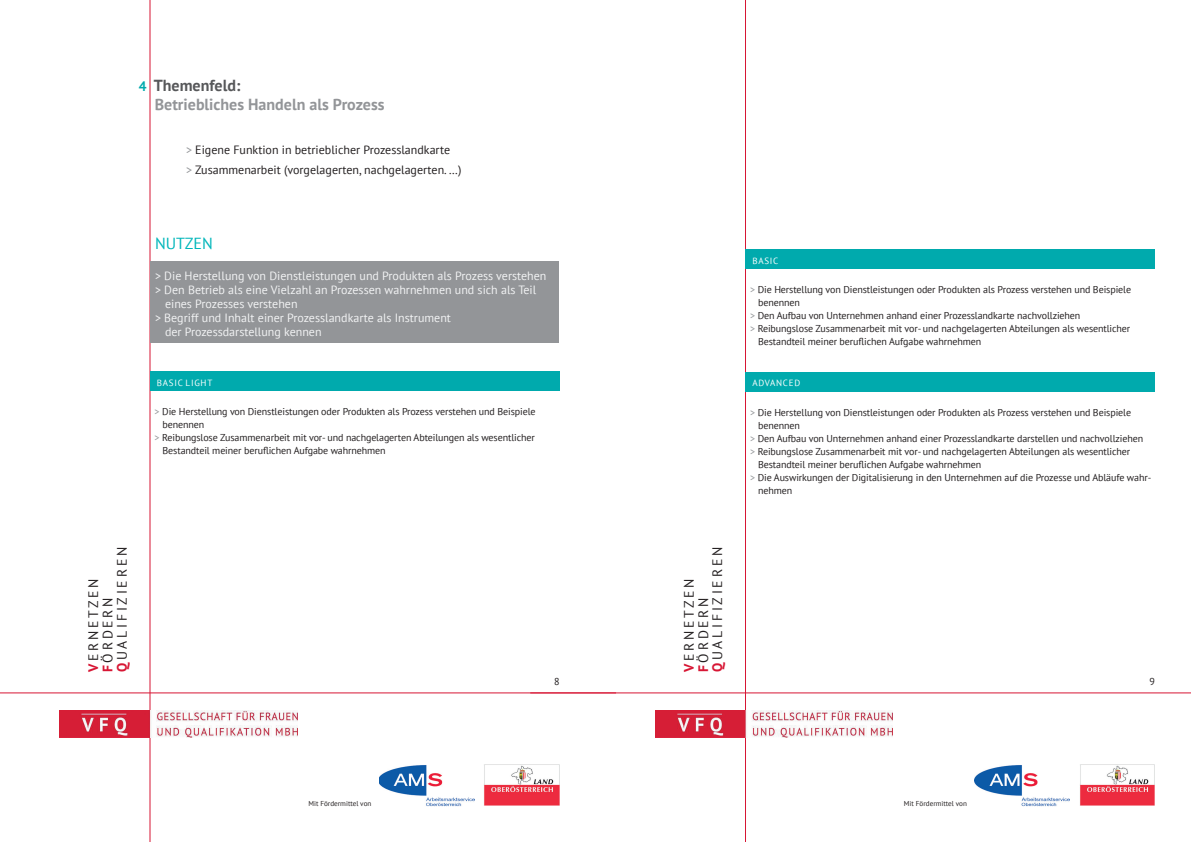
<style>
.page{position:relative;width:1191px;height:842px;background:#fff}
.page>*{position:absolute;margin:0;border:0;box-sizing:border-box;transform-origin:0 0}
.t1{font:700 16px/19px "PT Sans";color:#939598}
.t2{font:16px "PT Sans";color:#00b6ba}
.t3{font:13.8px/14.3px "PT Sans";letter-spacing:.2em;color:#231f20}
.t4{font:12px "PT Sans";color:#f2f3f4}
.t5{font:12px/20px "PT Sans";color:#231f20}
.t6{font:10px "PT Sans";letter-spacing:-.01em;color:#231f20}
.t7{font:9px "PT Sans";letter-spacing:.08em;color:#fff}
.t8{font:7.2px "PT Sans";color:#231f20}
.s1{font-size:13.8px;color:#00aaad}
.s2{color:#57585a}
.s3{color:#939598}
.s4{font-weight:700;color:#d71634}
</style>
<div class="page">
<hr style="left:0;top:692px;width:616px;height:1px;background:#d71634">
<hr style="left:530px;top:692px;width:661px;height:1px;background:#d71634">
<hr style="left:149px;top:0;width:1px;height:842px;background:#d71634">
<hr style="left:745px;top:0;width:1px;height:842px;background:#d71634">
<img style="left:60px;top:710px;width:237px;height:28px">
<img style="left:655px;top:710px;width:238px;height:28px">
<img style="left:484px;top:764px;width:75px;height:42px">
<img style="left:1080px;top:764px;width:75px;height:42px">
<img style="left:379px;top:765px;width:95px;height:41px">
<img style="left:974px;top:765px;width:95px;height:41px">
<div style="left:746px;top:249px;width:409px;height:20px;background:#00aaad"></div>
<div style="left:746px;top:372px;width:409px;height:20px;background:#00aaad"></div>
<div style="left:150px;top:371px;width:409px;height:20px;background:#00aaad"></div>
<div style="left:150px;top:262px;width:409px;height:81px;background:#939598"></div>
<h1 class="t1" style="left:155px;top:76px;width:231px;text-indent:-16px"><span class="s1">4</span> <span class="s2">Themenfeld:<br></span>Betriebliches Handeln als Prozess</h1>
<p class="t5" style="left:186px;top:140px;width:277px"><span class="s3">&gt;</span> Eigene Funktion in betrieblicher Prozesslandkarte<br><span class="s3">&gt;</span> Zusammenarbeit (vorgelagerten, nachgelagerten. …)</p>
<h1 class="t2" style="left:155px;top:233px;width:59px">NUTZEN</h1>
<p class="t4" style="left:155px;top:268px;width:393px">&gt; Die Herstellung von Dienstleistungen und Produkten als Prozess verstehen</p>
<p class="t4" style="left:155px;top:282px;width:383px">&gt; Den Betrieb als eine Vielzahl an Prozessen wahrnehmen und sich als Teil</p>
<p class="t4" style="left:165px;top:296px;width:134px">eines Prozesses verstehen</p>
<p class="t4" style="left:155px;top:310px;width:297px">&gt; Begriff und Inhalt einer Prozesslandkarte als Instrument</p>
<p class="t4" style="left:165px;top:324px;width:158px">der Prozessdarstellung kennen</p>
<p class="t7" style="left:157px;top:377px;width:57px">BASIC LIGHT</p>
<p class="t6" style="left:154px;top:405px;width:383px"><span class="s3">&gt;</span> Die Herstellung von Dienstleistungen oder Produkten als Prozess verstehen und Beispiele</p>
<p class="t6" style="left:162px;top:418px;width:43px">benennen</p>
<p class="t6" style="left:154px;top:431px;width:382px"><span class="s3">&gt;</span> Reibungslose Zusammenarbeit mit vor- und nachgelagerten Abteilungen als wesentlicher</p>
<p class="t6" style="left:162px;top:444px;width:225px">Bestandteil meiner beruflichen Aufgabe wahrnehmen</p>
<p class="t7" style="left:752px;top:255px;width:27px">BASIC</p>
<p class="t6" style="left:750px;top:283px;width:382px"><span class="s3">&gt;</span> Die Herstellung von Dienstleistungen oder Produkten als Prozess verstehen und Beispiele</p>
<p class="t6" style="left:758px;top:296px;width:43px">benennen</p>
<p class="t6" style="left:750px;top:309px;width:332px"><span class="s3">&gt;</span> Den Aufbau von Unternehmen anhand einer Prozesslandkarte nachvollziehen</p>
<p class="t6" style="left:750px;top:322px;width:382px"><span class="s3">&gt;</span> Reibungslose Zusammenarbeit mit vor- und nachgelagerten Abteilungen als wesentlicher</p>
<p class="t6" style="left:758px;top:335px;width:225px">Bestandteil meiner beruflichen Aufgabe wahrnehmen</p>
<p class="t7" style="left:752px;top:377px;width:49px">ADVANCED</p>
<p class="t6" style="left:750px;top:406px;width:382px"><span class="s3">&gt;</span> Die Herstellung von Dienstleistungen oder Produkten als Prozess verstehen und Beispiele</p>
<p class="t6" style="left:758px;top:419px;width:43px">benennen</p>
<p class="t6" style="left:750px;top:432px;width:395px"><span class="s3">&gt;</span> Den Aufbau von Unternehmen anhand einer Prozesslandkarte darstellen und nachvollziehen</p>
<p class="t6" style="left:750px;top:445px;width:382px"><span class="s3">&gt;</span> Reibungslose Zusammenarbeit mit vor- und nachgelagerten Abteilungen als wesentlicher</p>
<p class="t6" style="left:758px;top:458px;width:225px">Bestandteil meiner beruflichen Aufgabe wahrnehmen</p>
<p class="t6" style="left:750px;top:471px;width:403px"><span class="s3">&gt;</span> Die Auswirkungen der Digitalisierung in den Unternehmen auf die Prozesse und Abläufe wahr-</p>
<p class="t6" style="left:758px;top:484px;width:36px">nehmen</p>
<h2 class="t3" style="left:86px;top:672px;width:127px;rotate:-90deg"><span class="s4">V</span>ERNETZEN<br><span class="s4">F</span>ÖRDERN<br><span class="s4">Q</span>UALIFIZIEREN</h2>
<h2 class="t3" style="left:681px;top:672px;width:127px;rotate:-90deg"><span class="s4">V</span>ERNETZEN<br><span class="s4">F</span>ÖRDERN<br><span class="s4">Q</span>UALIFIZIEREN</h2>
<p class="t6" style="left:554px;top:675px;width:7px">8</p>
<p class="t6" style="left:1149px;top:675px;width:7px">9</p>
<p class="t8" style="left:308px;top:799px;width:64px">Mit Fördermittel von</p>
<p class="t8" style="left:904px;top:799px;width:64px">Mit Fördermittel von</p>
</div>
